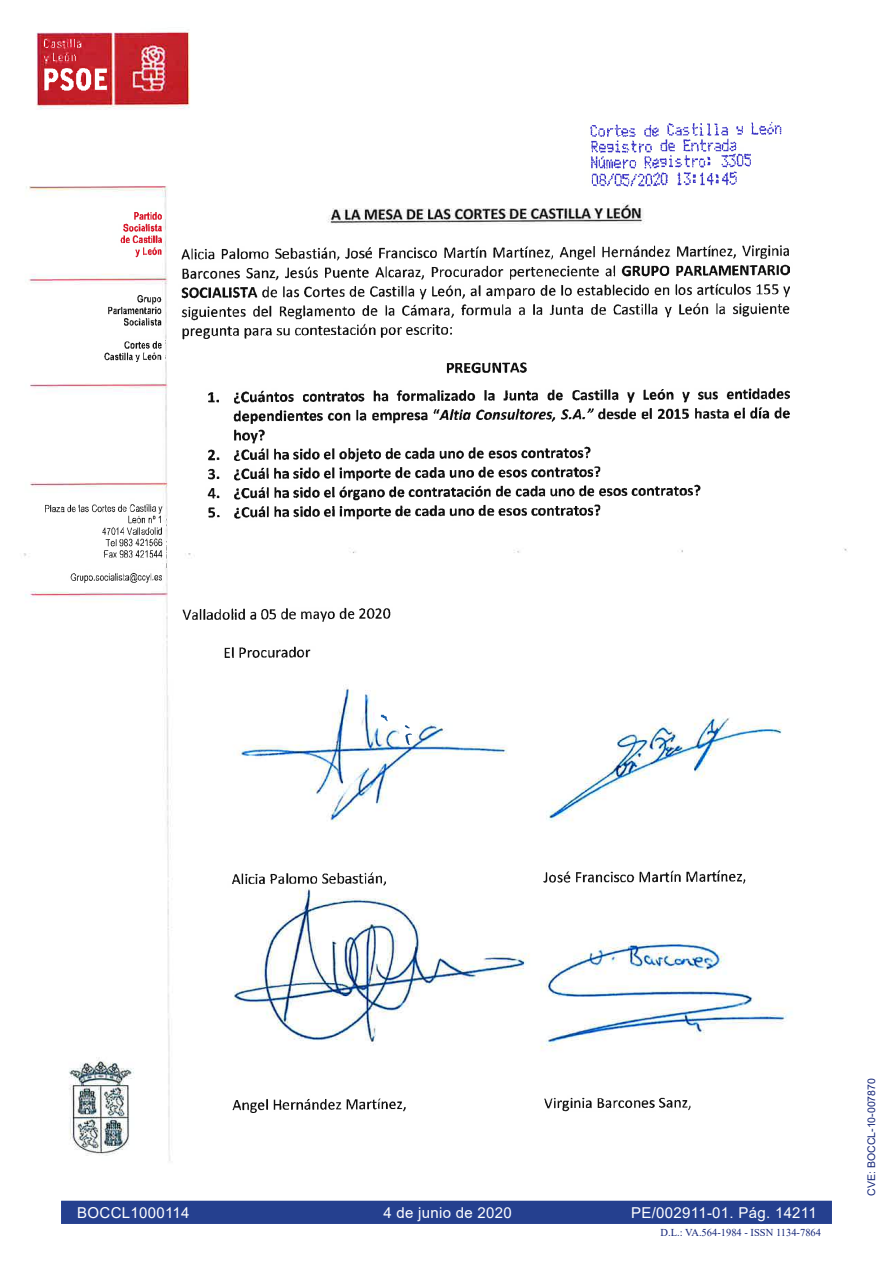
<style>
.page{position:relative;width:893px;height:1263px;background:#fff}
.page>*{position:absolute;margin:0;border:0;box-sizing:border-box;transform-origin:0 0}
.E_CVE{font:15px "Arial";letter-spacing:.02em;color:#fff}
.t1{font:10.5px "Times New Roman";color:#132477}
.t2{font:10.5px "Arial";color:#132477}
</style>
<div class="page">
<div style="left:60px;top:1200px;width:773px;height:25px;background:#25408f"></div>
<div style="left:60px;top:1199px;width:773px;height:26px;border:2px solid #fff"></div>
<img style="left:24px;top:29px;width:823px;height:1171px">
<img style="left:45px;top:40px;width:63px;height:50px">
<img style="left:119px;top:212px;width:44px;height:33px">
<img style="left:590px;top:122px;width:191px;height:64px">
<img style="left:45px;top:245px;width:744px;height:868px">
<svg style="left:379px;top:714px;width:8px;height:7px"></svg>
<img style="left:403px;top:725px;width:9px;height:20px">
<p class="E_CVE" style="left:77px;top:1202px;width:114px">BOCCL1000114</p>
<p class="E_CVE" style="left:383px;top:1202px;width:130px">4 de junio de 2020</p>
<p class="E_CVE" style="left:631px;top:1202px;width:187px">PE/002911-01. Pág. 14211</p>
<p class="t1" style="left:661px;top:1225px;width:162px">D.L.: VA.564-1984 - ISSN 1134-7864</p>
<p class="t2" style="left:864px;top:1195px;width:119px;rotate:-90deg">CVE: BOCCL-10-007870</p>
</div>
